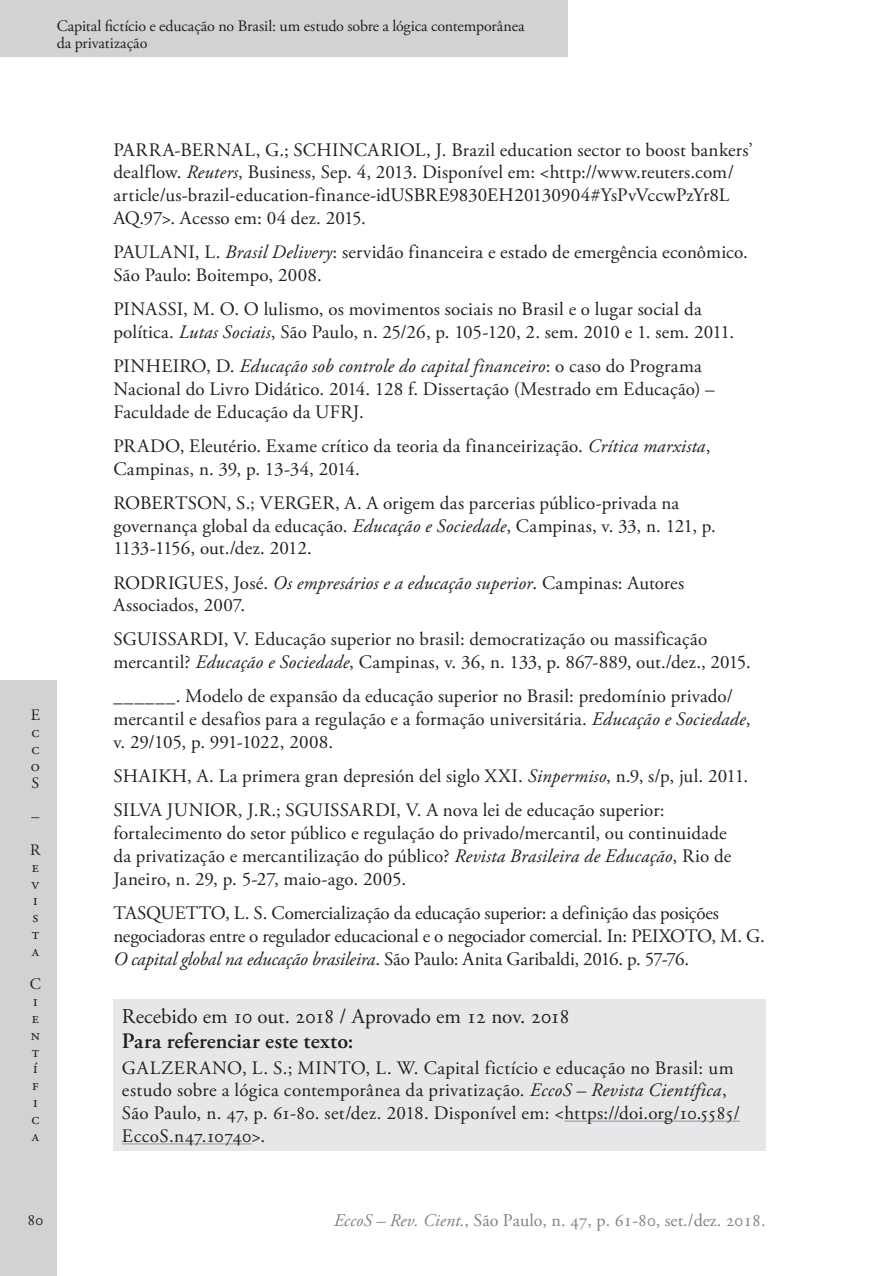
<style>
.page{position:relative;width:879px;height:1276px;background:#fff}
.page>*{position:absolute;margin:0;border:0;box-sizing:border-box;transform-origin:0 0}
.Ec_Tabela_-_titulo{font:600 22px "Adobe Garamond Pro";letter-spacing:.005em;color:#231f20}
.Ec_Tabela_-_corpo{font:21px "Adobe Garamond Pro";letter-spacing:-.01em;color:#231f20}
.Ec_Referencias{font:19px/22.8px "Adobe Garamond Pro";letter-spacing:.005em;color:#231f20}
.t1{font:18px "Adobe Garamond Pro";color:#808285}
.t2{font:16px/16.8px "Adobe Garamond Pro";letter-spacing:-.005em;color:#231f20}
.s1{font-style:italic}
</style>
<div class="page">
<div style="left:0;top:680px;width:57px;height:596px;background:#d1d2d4"></div>
<div style="left:0;top:0;width:567px;height:57px;background:#d1d2d4"></div>
<div style="left:113px;top:999px;width:652px;height:151px;background:#e6e7e9"></div>
<hr style="left:564px;top:1120px;width:176px;height:1px;background:#939598">
<hr style="left:122px;top:1143px;width:130px;height:1px;background:#939598">
<p class="t2" style="left:57px;top:19px;width:469px">Capital fictício e educação no Brasil: um estudo sobre a lógica contemporânea da privatização</p>
<p class="t2" style="left:31px;top:707px;width:11px;text-align:justify">E c c o S</p>
<p class="t2" style="left:30px;top:800px;width:12px;line-height:33.6px">–<br>R</p>
<p class="t2" style="left:32px;top:859px;width:9px;text-align:justify">e v i s t a</p>
<p class="t2" style="left:30px;top:976px;width:13px">C i e n t í f i c a</p>
<p class="Ec_Referencias" style="left:113px;top:139px;width:641px">PARRA-BERNAL, G.; SCHINCARIOL, J. Brazil education sector to boost bankers’ dealflow. <span class="s1">Reuters</span>, Business, Sep. 4, 2013. Disponível em: &lt;http://www.reuters.com/ article/us-brazil-education-finance-idUSBRE9830EH20130904#YsPvVccwPzYr8L AQ.97&gt;. Acesso em: 04 dez. 2015.</p>
<p class="Ec_Referencias" style="left:113px;top:241px;width:636px">PAULANI, L. <span class="s1">Brasil Delivery</span>: servidão financeira e estado de emergência econômico.<br>São Paulo: Boitempo, 2008.</p>
<p class="Ec_Referencias" style="left:113px;top:298px;width:622px">PINASSI, M. O. O lulismo, os movimentos sociais no Brasil e o lugar social da política. <span class="s1">Lutas Sociais</span>, São Paulo, n. 25/26, p. 105-120, 2. sem. 2010 e 1. sem. 2011.</p>
<p class="Ec_Referencias" style="left:113px;top:355px;width:603px">PINHEIRO, D. <span class="s1">Educação sob controle do capital financeiro</span>: o caso do Programa<br>Nacional do Livro Didático. 2014. 128 f. Dissertação (Mestrado em Educação) –<br>Faculdade de Educação da UFRJ.</p>
<p class="Ec_Referencias" style="left:113px;top:435px;width:599px">PRADO, Eleutério. Exame crítico da teoria da financeirização. <span class="s1">Crítica marxista</span>,<br>Campinas, n. 39, p. 13-34, 2014.</p>
<p class="Ec_Referencias" style="left:113px;top:492px;width:604px">ROBERTSON, S.; VERGER, A. A origem das parcerias público-privada na governança global da educação. <span class="s1">Educação e Sociedade</span>, Campinas, v. 33, n. 121, p.<br>1133-1156, out./dez. 2012.</p>
<p class="Ec_Referencias" style="left:113px;top:572px;width:572px">RODRIGUES, José. <span class="s1">Os empresários e a educação superior</span>. Campinas: Autores<br>Associados, 2007.</p>
<p class="Ec_Referencias" style="left:113px;top:629px;width:639px">SGUISSARDI, V. Educação superior no brasil: democratização ou massificação mercantil? <span class="s1">Educação e Sociedade</span>, Campinas, v. 36, n. 133, p. 867-889, out./dez., 2015.</p>
<p class="Ec_Referencias" style="left:113px;top:685px;width:638px">______. Modelo de expansão da educação superior no Brasil: predomínio privado/ mercantil e desafios para a regulação e a formação universitária. <span class="s1">Educação e Sociedade</span>, v. 29/105, p. 991-1022, 2008.</p>
<p class="Ec_Referencias" style="left:113px;top:765px;width:636px">SHAIKH, A. La primera gran depresión del siglo XXI. <span class="s1">Sinpermiso</span>, n.9, s/p, jul. 2011.</p>
<p class="Ec_Referencias" style="left:113px;top:799px;width:619px">SILVA JUNIOR, J.R.; SGUISSARDI, V. A nova lei de educação superior: fortalecimento do setor público e regulação do privado/mercantil, ou continuidade da privatização e mercantilização do público? <span class="s1">Revista Brasileira de Educação</span>, Rio de Janeiro, n. 29, p. 5-27, maio-ago. 2005.</p>
<p class="Ec_Referencias" style="left:113px;top:902px;width:653px">TASQUETTO, L. S. Comercialização da educação superior: a definição das posições negociadoras entre o regulador educacional e o negociador comercial. In: PEIXOTO, M. G.<br><span class="s1">O capital global na educação brasileira</span>. São Paulo: Anita Garibaldi, 2016. p. 57-76.</p>
<p class="Ec_Tabela_-_corpo" style="left:122px;top:1003px;width:449px">Recebido em 10 out. 2018 / Aprovado em 12 nov. 2018</p>
<p class="Ec_Tabela_-_titulo" style="left:122px;top:1028px;width:233px">Para referenciar este texto:</p>
<p class="Ec_Referencias" style="left:122px;top:1056px;width:619px">GALZERANO, L. S.; MINTO, L. W. Capital fictício e educação no Brasil: um estudo sobre a lógica contemporânea da privatização. <span class="s1">EccoS – Revista Científica</span>, São Paulo, n. 47, p. 61-80. set/dez. 2018. Disponível em: &lt;https://doi.org/10.5585/ EccoS.n47.10740&gt;.</p>
<p class="t2" style="left:28px;top:1212px;width:17px">80</p>
<p class="t1" style="left:334px;top:1209px;width:433px"><span class="s1">EccoS – Rev. Cient.</span>, São Paulo, n. 47, p. 61-80, set./dez. 2018.</p>
</div>
